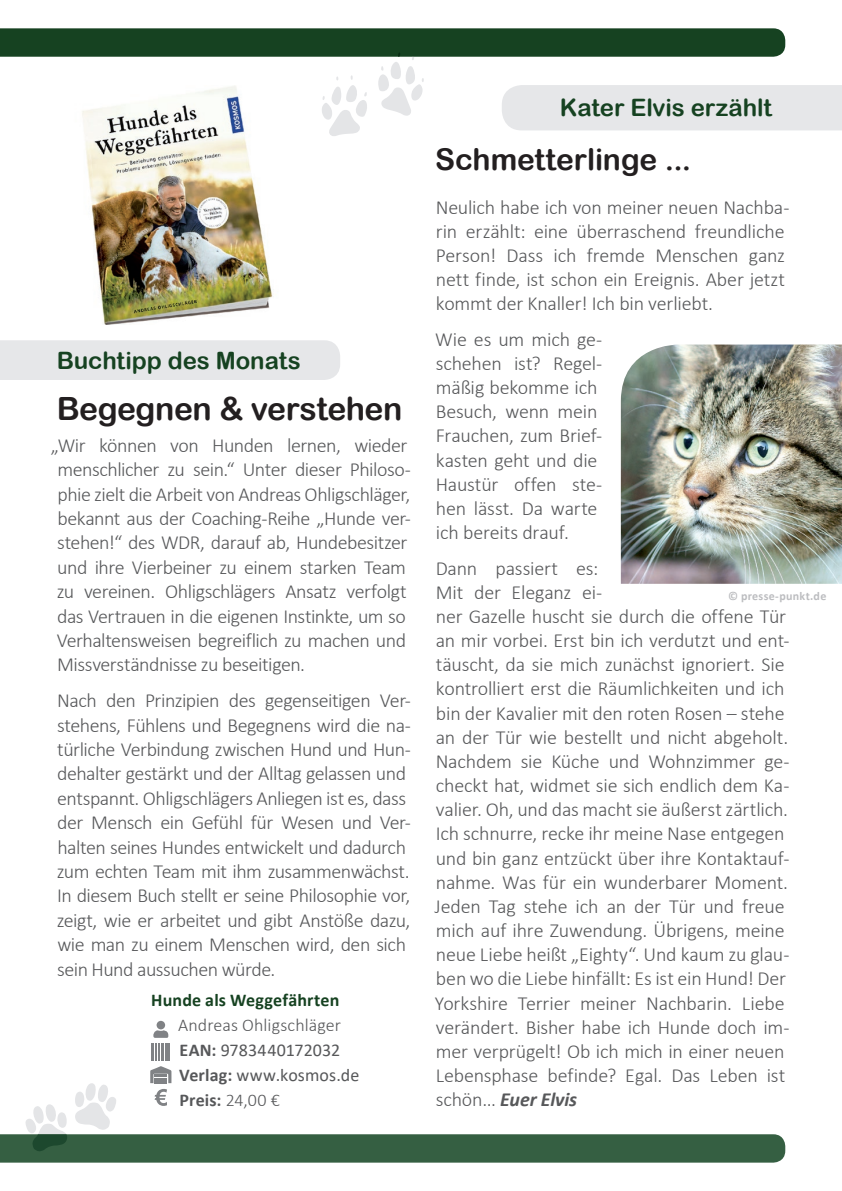
<style>
.page{position:relative;width:842px;height:1191px;background:#fff}
.page>*{position:absolute;margin:0;border:0;box-sizing:border-box;transform-origin:0 0}
.t1{font:32px "Arial Rounded MT Bold";letter-spacing:-.015em;color:#231f20}
.t2{font:30px "Arial Rounded MT Bold";letter-spacing:-.005em;color:#231f20}
.t3{font:24px "Arial Rounded MT Bold";letter-spacing:-.005em;color:#164221}
.t4{font:300 20px/24.2px "Calibri";letter-spacing:-.015em;color:#57585a}
.t5{font:300 18px/25px "Calibri";letter-spacing:.005em;color:#57585a}
.t6{font:700 18px "Calibri";letter-spacing:.01em;color:#164221}
.t7{font:700 12px "Calibri";letter-spacing:.025em;color:#bcbdc0}
.s1{font-weight:700}
.s2{font-weight:400}
.s3{font-weight:700;font-style:italic}
</style>
<div class="page">
<div style="left:0;top:340px;width:340px;height:40px;background:#e6e7e9"></div>
<img style="left:85px;top:136px;width:188px;height:188px">
<img style="left:621px;top:344px;width:221px;height:240px">
<div style="left:157px;top:1020px;width:8px;height:9px;background:#808285;border-radius:50%"></div>
<svg style="left:152px;top:1030px;width:18px;height:30px"></svg>
<svg style="left:0;top:1066px;width:785px;height:96px"></svg>
<svg style="left:0;top:28px;width:842px;height:108px"></svg>
<p class="t3" style="left:57px;top:346px;width:245px">Buchtipp des Monats</p>
<h1 class="t1" style="left:57px;top:390px;width:347px">Begegnen &amp; verstehen</h1>
<p class="t4" style="left:51px;top:433px;width:362px">„Wir können von Hunden lernen, wieder menschlicher zu sein.“ Unter dieser Philoso&shy;phie zielt die Arbeit von Andreas Ohligschläger, bekannt aus der Coaching-Reihe „Hunde ver&shy;stehen!“ des WDR, darauf ab, Hundebesitzer und ihre Vierbeiner zu einem starken Team zu vereinen. Ohligschlägers Ansatz verfolgt das Vertrauen in die eigenen Instinkte, um so Verhaltensweisen begreiflich zu machen und Missverständnisse zu beseitigen.</p>
<p class="t4" style="left:57px;top:688px;width:356px">Nach den Prinzipien des gegenseitigen Ver&shy;stehens, Fühlens und Begegnens wird die na&shy;türliche Verbindung zwischen Hund und Hun&shy;dehalter gestärkt und der Alltag gelassen und entspannt. Ohligschlägers Anliegen ist es, dass der Mensch ein Gefühl für Wesen und Ver&shy;halten seines Hundes entwickelt und dadurch zum echten Team mit ihm zusammenwächst.<br>In diesem Buch stellt er seine Philosophie vor, zeigt, wie er arbeitet und gibt Anstöße dazu, wie man zu einem Menschen wird, den sich sein Hund aussuchen würde.</p>
<p class="t6" style="left:151px;top:987px;width:190px">Hunde als Weggefährten</p>
<p class="t5" style="left:178px;top:1012px;width:183px">Andreas Ohligschläger<br><span class="s1">EAN:</span> <span class="s2">9783440172032<br></span><span class="s1">Verlag:</span> <span class="s2">www.kosmos.de<br></span><span class="s1">Preis:</span> 24,00 €</p>
<p class="t3" style="left:560px;top:94px;width:214px">Kater Elvis erzählt</p>
<h2 class="t2" style="left:435px;top:141px;width:257px">Schmetterlinge ...</h2>
<p class="t4" style="left:436px;top:194px;width:355px">Neulich habe ich von meiner neuen Nachba&shy;rin erzählt: eine überraschend freundliche Person! Dass ich fremde Menschen ganz nett finde, ist schon ein Ereignis. Aber jetzt kommt der Knaller! Ich bin verliebt.</p>
<p class="t4" style="left:435px;top:327px;width:169px">Wie es um mich ge&shy;schehen ist? Regel&shy;mäßig bekomme ich<br>Besuch, wenn mein<br>Frauchen, zum Brief&shy;kasten geht und die<br>Haustür offen ste&shy;hen lässt. Da warte ich bereits drauf.</p>
<p class="t4" style="left:435px;top:555px;width:356px">Dann passiert es:<br>Mit der Eleganz ei-<br>ner Gazelle huscht sie durch die offene Tür an mir vorbei. Erst bin ich verdutzt und ent&shy;täuscht, da sie mich zunächst ignoriert. Sie kontrolliert erst die Räumlichkeiten und ich bin der Kavalier mit den roten Rosen – stehe an der Tür wie bestellt und nicht abgeholt.<br>Nachdem sie Küche und Wohnzimmer ge&shy;checkt hat, widmet sie sich endlich dem Ka&shy;valier. Oh, und das macht sie äußerst zärtlich.<br>Ich schnurre, recke ihr meine Nase entgegen und bin ganz entzückt über ihre Kontaktauf&shy;nahme. Was für ein wunderbarer Moment.<br>Jeden Tag stehe ich an der Tür und freue mich auf ihre Zuwendung. Übrigens, meine neue Liebe heißt „Eighty“. Und kaum zu glau&shy;ben wo die Liebe hinfällt: Es ist ein Hund! Der Yorkshire Terrier meiner Nachbarin. Liebe verändert. Bisher habe ich Hunde doch im&shy;mer verprügelt! Ob ich mich in einer neuen Lebensphase befinde? Egal. Das Leben ist schön... <span class="s3">Euer Elvis</span></p>
<p class="t7" style="left:728px;top:587px;width:100px">© presse-punkt.de</p>
</div>
